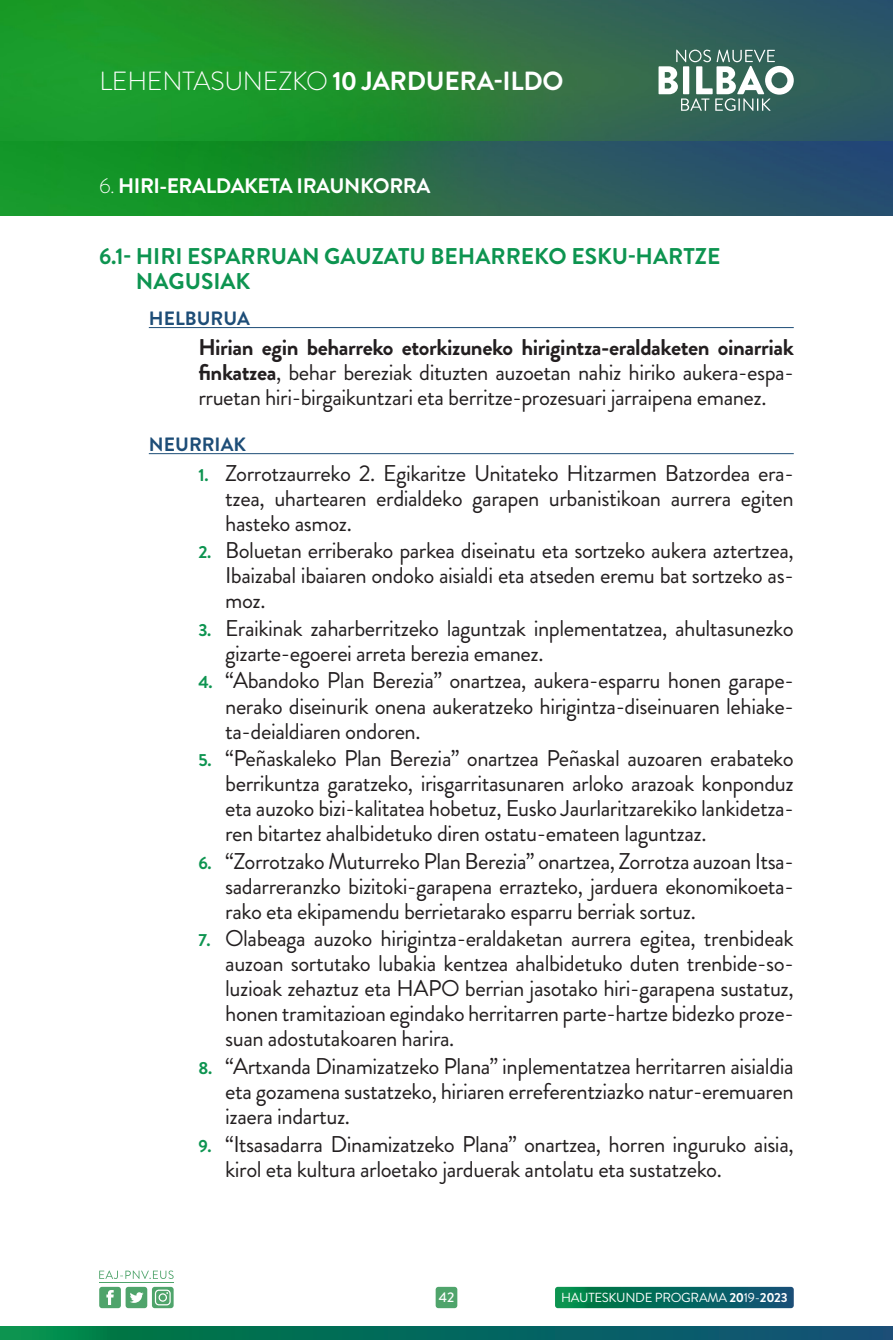
<style>
.page{position:relative;width:893px;height:1340px;background:#fff}
.page>*{position:absolute;margin:0;border:0;box-sizing:border-box;transform-origin:0 0}
.t1{font:700 26.25px "Brandon Grotesque";letter-spacing:-.01em;color:#fff}
.t2{font:22.75px/25px "Brandon Grotesque";letter-spacing:-.02em;color:#231f20;text-align:justify}
.t3{font:700 22.75px/24.5px "Brandon Grotesque";color:#0d9450}
.t4{font:700 21px "Brandon Grotesque";letter-spacing:-.02em;color:#fff}
.t5{font:700 19.25px "Brandon Grotesque";color:#1d4d77}
.t6{font:500 14px "Brandon Grotesque";color:#fff}
.t7{font:13.12px "Brandon Grotesque";letter-spacing:-.02em;color:#fff}
.s1{font-weight:300}
.s2{font-weight:700}
.s3{font-weight:700;font-size:17.5px;color:#0d9450}
</style>
<div class="page">
<img style="left:0;top:0;width:893px;height:216px">
<svg style="left:658px;top:50px;width:136px;height:61px"></svg>
<svg style="left:99px;top:1286px;width:75px;height:22px"></svg>
<svg style="left:99px;top:1270px;width:75px;height:8px"></svg>
<hr style="left:99px;top:1282px;width:75px;height:1px;background:#4fa46b">
<div style="left:436px;top:1286px;width:21px;height:22px;background:#4fa46b;border-radius:3px"></div>
<svg style="left:555px;top:1286px;width:239px;height:22px;background:#197469"></svg>
<svg style="left:561px;top:1292px;width:227px;height:10px;background:#06695d"></svg>
<svg style="left:0;top:1326px;width:893px;height:13px;background:#06685d"></svg>
<hr style="left:149px;top:327px;width:645px;height:1px;background:#1d4d77">
<hr style="left:149px;top:453px;width:645px;height:1px;background:#1d4d77">
<p class="t1" style="left:99px;top:63px;width:466px"><span class="s1">LEHENTASUNEZKO</span> 10 JARDUERA-ILDO</p>
<p class="t4" style="left:99px;top:171px;width:333px"><span class="s1">6.</span> HIRI-ERALDAKETA IRAUNKORRA</p>
<p class="t3" style="left:136px;top:244px;width:586px;text-indent:-37px">6.1- HIRI ESPARRUAN GAUZATU BEHARREKO ESKU-HARTZE<br>NAGUSIAK</p>
<p class="t5" style="left:149px;top:304px;width:102px">HELBURUA</p>
<p class="t2" style="left:198px;top:335px;width:597px"><span class="s2">Hirian egin beharreko etorkizuneko hirigintza-eraldaketen oinarriak finkatzea</span>, behar bereziak dituzten auzoetan nahiz hiriko aukera-espa&shy;rruetan hiri-birgaikuntzari eta berritze-prozesuari jarraipena emanez.</p>
<p class="t5" style="left:149px;top:430px;width:99px">NEURRIAK</p>
<p class="t2" style="left:225px;top:461px;width:570px;text-indent:-27px"><span class="s3">1.</span> Zorrotzaurreko 2. Egikaritze Unitateko Hitzarmen Batzordea era&shy;tzea, uhartearen erdialdeko garapen urbanistikoan aurrera egiten hasteko asmoz.</p>
<p class="t2" style="left:225px;top:538px;width:570px;text-indent:-27px"><span class="s3">2.</span> Boluetan erriberako parkea diseinatu eta sortzeko aukera aztertzea, Ibaizabal ibaiaren ondoko aisialdi eta atseden eremu bat sortzeko as&shy;moz.</p>
<p class="t2" style="left:225px;top:616px;width:570px;text-indent:-27px"><span class="s3">3.</span> Eraikinak zaharberritzeko laguntzak inplementatzea, ahultasunezko gizarte-egoerei arreta berezia emanez.</p>
<p class="t2" style="left:225px;top:668px;width:570px;text-indent:-27px"><span class="s3">4.</span> “Abandoko Plan Berezia” onartzea, aukera-esparru honen garape&shy;nerako diseinurik onena aukeratzeko hirigintza-diseinuaren lehiake&shy;ta-deialdiaren ondoren.</p>
<p class="t2" style="left:225px;top:746px;width:570px;text-indent:-27px"><span class="s3">5.</span> “Peñaskaleko Plan Berezia” onartzea Peñaskal auzoaren erabateko berrikuntza garatzeko, irisgarritasunaren arloko arazoak konponduz eta auzoko bizi-kalitatea hobetuz, Eusko Jaurlaritzarekiko lankidetza&shy;ren bitartez ahalbidetuko diren ostatu-emateen laguntzaz.</p>
<p class="t2" style="left:225px;top:848px;width:570px;text-indent:-27px"><span class="s3">6.</span> “Zorrotzako Muturreko Plan Berezia” onartzea, Zorrotza auzoan Itsa&shy;sadarreranzko bizitoki-garapena errazteko, jarduera ekonomikoeta&shy;rako eta ekipamendu berrietarako esparru berriak sortuz.</p>
<p class="t2" style="left:225px;top:926px;width:570px;text-indent:-27px"><span class="s3">7.</span> Olabeaga auzoko hirigintza-eraldaketan aurrera egitea, trenbideak auzoan sortutako lubakia kentzea ahalbidetuko duten trenbide-so&shy;luzioak zehaztuz eta HAPO berrian jasotako hiri-garapena sustatuz, honen tramitazioan egindako herritarren parte-hartze bidezko proze&shy;suan adostutakoaren harira.</p>
<p class="t2" style="left:225px;top:1053px;width:570px;text-indent:-27px"><span class="s3">8.</span> “Artxanda Dinamizatzeko Plana” inplementatzea herritarren aisialdia eta gozamena sustatzeko, hiriaren erreferentziazko natur-eremuaren izaera indartuz.</p>
<p class="t2" style="left:225px;top:1131px;width:570px;text-indent:-27px"><span class="s3">9.</span> “Itsasadarra Dinamizatzeko Plana” onartzea, horren inguruko aisia, kirol eta kultura arloetako jarduerak antolatu eta sustatzeko.</p>
<p class="t6" style="left:439px;top:1287px;width:17px">42</p>
<p class="t7" style="left:561px;top:1288px;width:228px">HAUTESKUNDE PROGRAMA <span class="s2">20</span>19-<span class="s2">2023</span></p>
</div>
